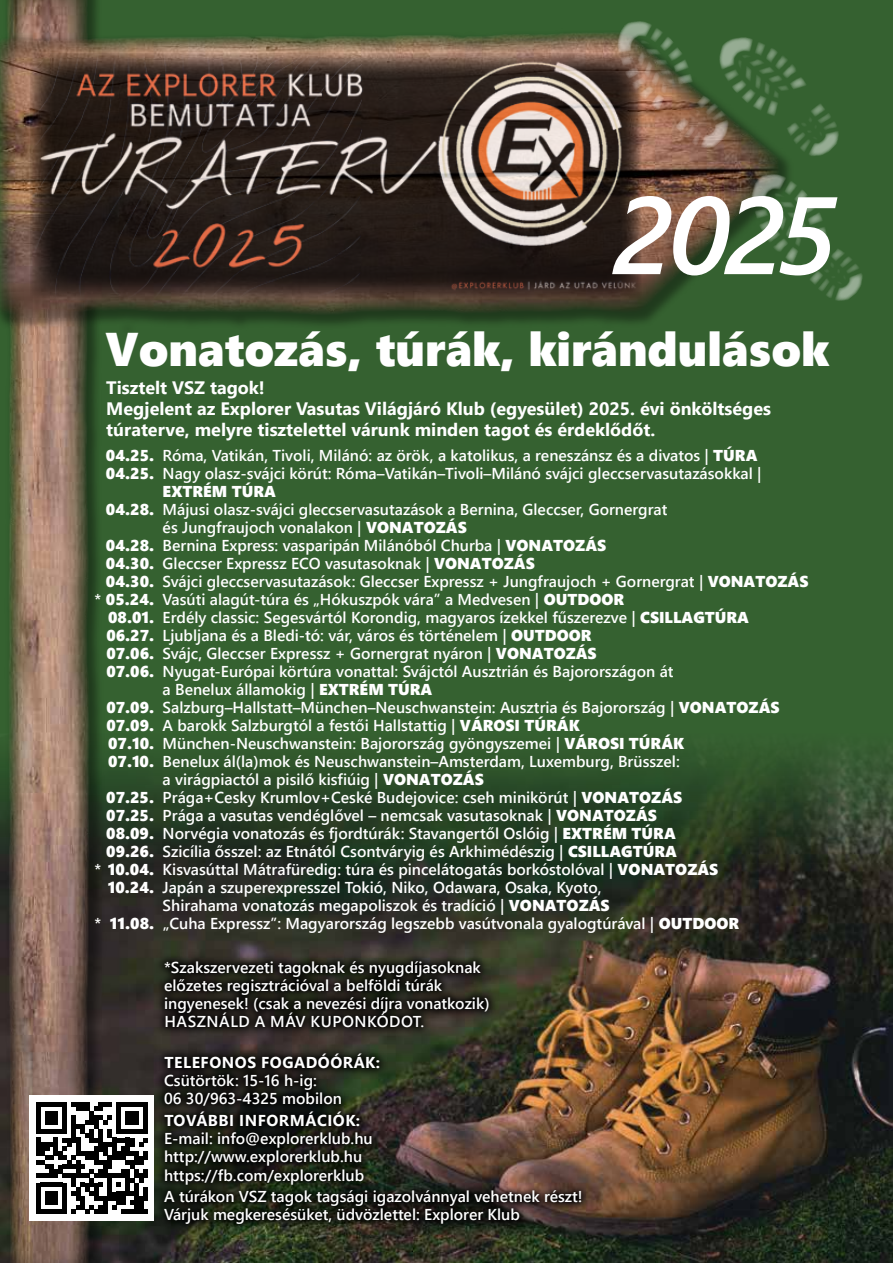
<style>
.page{position:relative;width:893px;height:1263px;background:#356130}
.page>*{position:absolute;margin:0;border:0;box-sizing:border-box;transform-origin:0 0}
.t1{font:italic 600 109.8px "Segoe UI";color:#fff}
.t2{font:47.25px "Segoe UI Black";color:#fff}
.t3{font:700 18px/21px "Segoe UI";color:#fff}
.t4{font:600 15.75px/18px "Segoe UI";color:#fff}
.t5{font:700 15.75px "Segoe UI";letter-spacing:.035em;color:#fff}
.t6{font:15.75px "Segoe UI Black";color:#fff}
.s1{font-family:"Segoe UI Black";font-weight:400}
</style>
<div class="page">
<img style="left:144px;top:747px;width:749px;height:516px">
<img style="left:0;top:0;width:144px;height:1263px">
<img style="left:0;top:8px;width:733px;height:324px">
<svg style="left:156px;top:952px;width:342px;height:84px;background:#1e1d17"></svg>
<div style="left:30px;top:1095px;width:124px;height:125px;background:#fff"></div>
<svg style="left:36px;top:1102px;width:112px;height:112px"></svg>
<svg style="left:156px;top:1181px;width:434px;height:52px;background:#201f17"></svg>
<svg style="left:156px;top:1045px;width:232px;height:147px;background:#171912"></svg>
<img style="left:30px;top:53px;width:611px;height:245px">
<img style="left:706px;top:37px;width:133px;height:132px">
<img style="left:599px;top:8px;width:142px;height:155px">
<img style="left:733px;top:161px;width:130px;height:140px">
<h1 class="t1" style="left:616px;top:132px;width:220px">2025</h1>
<h2 class="t2" style="left:106px;top:315px;width:725px">Vonatozás, túrák, kirándulások</h2>
<p class="t3" style="left:106px;top:376px;width:666px">Tisztelt VSZ tagok!<br>Megjelent az Explorer Vasutas Világjáró Klub (egyesület) 2025. évi önköltséges túraterve, melyre tisztelettel várunk minden tagot és érdeklődőt.</p>
<p class="t4" style="left:106px;top:445px;width:657px"><span class="s1">04.25.</span> Róma, Vatikán, Tivoli, Milánó: az örök, a katolikus, a reneszánsz és a divatos | <span class="s1">TÚRA<br>04.25.</span> Nagy olasz-svájci körút: Róma–Vatikán–Tivoli–Milánó svájci gleccservasutazásokkal |</p>
<p class="t6" style="left:163px;top:480px;width:115px">EXTRÉM TÚRA</p>
<p class="t4" style="left:106px;top:499px;width:563px"><span class="s1">04.28.</span> Májusi olasz-svájci gleccservasutazások a Bernina, Gleccser, Gornergrat</p>
<p class="t4" style="left:163px;top:517px;width:306px">és Jungfraujoch vonalakon | <span class="s1">VONATOZÁS</span></p>
<p class="t4" style="left:106px;top:535px;width:502px"><span class="s1">04.28.</span> Bernina Express: vasparipán Milánóból Churba | <span class="s1">VONATOZÁS</span></p>
<p class="t4" style="left:106px;top:553px;width:430px"><span class="s1">04.30.</span> Gleccser Expressz ECO vasutasoknak | <span class="s1">VONATOZÁS</span></p>
<p class="t4" style="left:106px;top:571px;width:704px"><span class="s1">04.30.</span> Svájci gleccservasutazások: Gleccser Expressz + Jungfraujoch + Gornergrat | <span class="s1">VONATOZÁS</span></p>
<p class="t4" style="left:95px;top:589px;width:531px">* <span class="s1">05.24.</span> Vasúti alagút-túra és „Hókuszpók vára” a Medvesen | <span class="s1">OUTDOOR</span></p>
<p class="t4" style="left:108px;top:607px;width:642px"><span class="s1">08.01.</span> Erdély classic: Segesvártól Korondig, magyaros ízekkel fűszerezve | <span class="s1">CSILLAGTÚRA</span></p>
<p class="t4" style="left:106px;top:625px;width:487px"><span class="s1">06.27.</span> Ljubljana és a Bledi-tó: vár, város és történelem | <span class="s1">OUTDOOR</span></p>
<p class="t4" style="left:106px;top:643px;width:492px"><span class="s1">07.06.</span> Svájc, Gleccser Expressz + Gornergrat nyáron | <span class="s1">VONATOZÁS</span></p>
<p class="t4" style="left:106px;top:661px;width:569px"><span class="s1">07.06.</span> Nyugat-Európai körtúra vonattal: Svájctól Ausztrián és Bajorországon át</p>
<p class="t4" style="left:163px;top:679px;width:271px">a Benelux államokig | <span class="s1">EXTRÉM TÚRA</span></p>
<p class="t4" style="left:106px;top:697px;width:675px"><span class="s1">07.09.</span> Salzburg–Hallstatt–München–Neuschwanstein: Ausztria és Bajorország | <span class="s1">VONATOZÁS</span></p>
<p class="t4" style="left:106px;top:715px;width:475px"><span class="s1">07.09.</span> A barokk Salzburgtól a festői Hallstattig | <span class="s1">VÁROSI TÚRÁK</span></p>
<p class="t4" style="left:108px;top:733px;width:577px"><span class="s1">07.10.</span> München-Neuschwanstein: Bajorország gyöngyszemei | <span class="s1">VÁROSI TÚRÁK</span></p>
<p class="t4" style="left:108px;top:751px;width:573px"><span class="s1">07.10.</span> Benelux ál(la)mok és Neuschwanstein–Amsterdam, Luxemburg, Brüsszel:</p>
<p class="t4" style="left:163px;top:769px;width:323px">a virágpiactól a pisilő kisfiúig | <span class="s1">VONATOZÁS</span></p>
<p class="t4" style="left:106px;top:787px;width:577px"><span class="s1">07.25.</span> Prága+Cesky Krumlov+Ceské Budejovice: cseh minikörút | <span class="s1">VONATOZÁS</span></p>
<p class="t4" style="left:106px;top:805px;width:552px"><span class="s1">07.25.</span> Prága a vasutas vendéglővel – nemcsak vasutasoknak | <span class="s1">VONATOZÁS</span></p>
<p class="t4" style="left:106px;top:823px;width:571px"><span class="s1">08.09.</span> Norvégia vonatozás és fjordtúrák: Stavangertől Oslóig | <span class="s1">EXTRÉM TÚRA</span></p>
<p class="t4" style="left:106px;top:841px;width:572px"><span class="s1">09.26.</span> Szicília ősszel: az Etnától Csontváryig és Arkhimédészig | <span class="s1">CSILLAGTÚRA</span></p>
<p class="t4" style="left:95px;top:859px;width:625px">* <span class="s1">10.04.</span> Kisvasúttal Mátrafüredig: túra és pincelátogatás borkóstolóval | <span class="s1">VONATOZÁS</span></p>
<p class="t4" style="left:108px;top:877px;width:495px"><span class="s1">10.24.</span> Japán a szuperexpresszel Tokió, Niko, Odawara, Osaka, Kyoto,</p>
<p class="t4" style="left:163px;top:895px;width:448px">Shirahama vonatozás megapoliszok és tradíció | <span class="s1">VONATOZÁS</span></p>
<p class="t4" style="left:95px;top:913px;width:646px">* <span class="s1">11.08.</span> „Cuha Expressz”: Magyarország legszebb vasútvonala gyalogtúrával | <span class="s1">OUTDOOR</span></p>
<p class="t4" style="left:164px;top:957px;width:327px">*Szakszervezeti tagoknak és nyugdíjasoknak előzetes regisztrációval a belföldi túrák ingyenesek! (csak a nevezési díjra vonatkozik)<br>HASZNÁLD A MÁV KUPONKÓDOT.</p>
<p class="t5" style="left:164px;top:1048px;width:217px">TELEFONOS FOGADÓÓRÁK:</p>
<p class="t4" style="left:164px;top:1070px;width:179px">Csütörtök: 15-16 h-ig:<br>06 30/963-4325 mobilon</p>
<p class="t5" style="left:164px;top:1106px;width:197px">TOVÁBBI INFORMÁCIÓK:</p>
<p class="t4" style="left:164px;top:1128px;width:210px">E-mail: info@explorerklub.hu http://www.explorerklub.hu https://fb.com/explorerklub</p>
<p class="t4" style="left:164px;top:1186px;width:420px">A túrákon VSZ tagok tagsági igazolvánnyal vehetnek részt!<br>Várjuk megkeresésüket, üdvözlettel: Explorer Klub</p>
</div>
